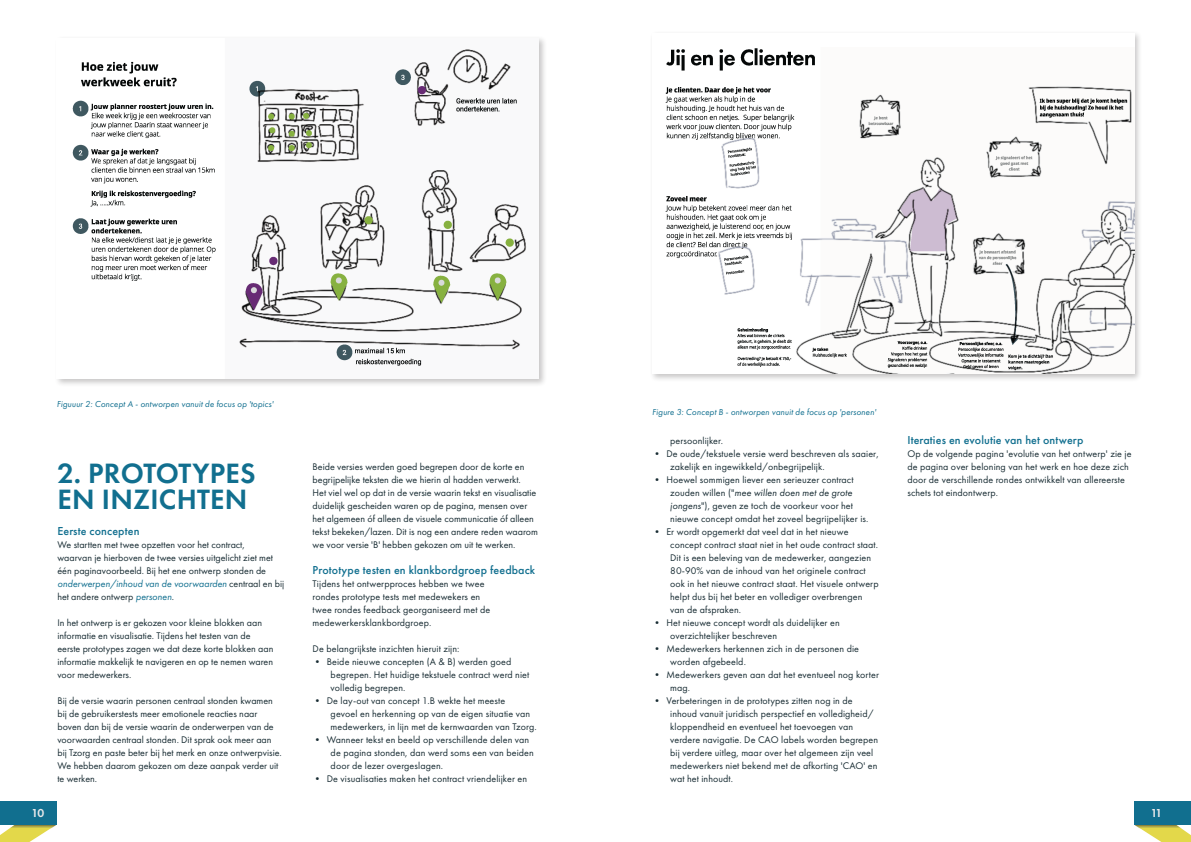
<style>
.page{position:relative;width:1191px;height:842px;background:#fff}
.page>*{position:absolute;margin:0;border:0;box-sizing:border-box;transform-origin:0 0}
.Brood{font:600 29px/26px "Futura PT";letter-spacing:.01em;color:#116f8f}
.Brood-2{font:500 12px "Futura PT";letter-spacing:.01em;color:#116f8f}
.t1{font:600 12px "Futura PT";color:#e6e7e9}
.Brood-3{font:10px/13px "Futura PT";letter-spacing:.01em;color:#182c33}
.meta_data{font:italic 9px "Futura PT";letter-spacing:.01em;color:#116f8f}
.s1{font-style:italic;color:#116f8f}
.s2{font-style:italic}
</style>
<div class="page">
<svg style="left:1135px;top:825px;width:56px;height:17px"></svg>
<div style="left:1134px;top:801px;width:57px;height:24px;background:#116f8f"></div>
<svg style="left:0;top:825px;width:56px;height:17px"></svg>
<div style="left:0;top:801px;width:57px;height:24px;background:#116f8f"></div>
<div style="left:54px;top:35px;width:493px;height:352px;background:#231f20;opacity:.25"></div>
<img style="left:57px;top:38px;width:482px;height:341px">
<div style="left:649px;top:31px;width:493px;height:351px;background:#231f20;opacity:.25"></div>
<img style="left:652px;top:33px;width:482px;height:341px">
<p class="meta_data" style="left:57px;top:399px;width:218px">Figuuur 2: Concept A - ontworpen vanuit de focus op 'topics'</p>
<p class="Brood" style="left:57px;top:460px;width:200px">2. PROTOTYPES<br>EN INZICHTEN</p>
<p class="Brood-2" style="left:57px;top:524px;width:84px">Eerste concepten</p>
<p class="Brood-3" style="left:57px;top:538px;width:228px">We startten met twee opzetten voor het contract,<br>waarvan je hierboven de twee versies uitgelicht ziet met één paginavoorbeeld. Bij het ene ontwerp stonden de <span class="s1">onderwerpen/inhoud van de voorwaarden</span> centraal en bij het andere ontwerp <span class="s1">personen</span>.</p>
<p class="Brood-3" style="left:57px;top:616px;width:217px">In het ontwerp is er gekozen voor kleine blokken aan informatie en visualisatie. Tijdens het testen van de eerste prototypes zagen we dat deze korte blokken aan informatie makkelijk te navigeren en op te nemen waren voor medewerkers.</p>
<p class="Brood-3" style="left:57px;top:694px;width:226px">Bij de versie waarin personen centraal stonden kwamen bij de gebruikerstests meer emotionele reacties naar boven dan bij de versie waarin de onderwerpen van de voorwaarden centraal stonden. Dit sprak ook meer aan bij Tzorg en paste beter bij het merk en onze ontwerpvisie.<br>We hebben daarom gekozen om deze aanpak verder uit te werken.</p>
<p class="Brood-3" style="left:313px;top:460px;width:227px">Beide versies werden goed begrepen door de korte en begrijpelijke teksten die we hierin al hadden verwerkt.<br>Het viel wel op dat in de versie waarin tekst en visualisatie duidelijk gescheiden waren op de pagina, mensen over het algemeen óf alleen de visuele communicatie óf alleen tekst bekeken/lazen. Dit is nog een andere reden waarom we voor versie 'B' hebben gekozen om uit te werken.</p>
<p class="Brood-2" style="left:313px;top:563px;width:224px">Prototype testen en klankbordgroep feedback</p>
<p class="Brood-3" style="left:313px;top:577px;width:179px">Tijdens het ontwerpproces hebben we twee rondes prototype tests met medewekers en twee rondes feedback georganiseerd met de medewerkersklankbordgroep.</p>
<p class="Brood-3" style="left:313px;top:642px;width:148px">De belangrijkste inzichten hieruit zijn:</p>
<p class="Brood-3" style="left:331px;top:655px;width:200px;text-indent:-18px">• Beide nieuwe concepten (A &amp; B) werden goed begrepen. Het huidige tekstuele contract werd niet volledig begrepen.</p>
<p class="Brood-3" style="left:331px;top:694px;width:207px;text-indent:-18px">• De lay-out van concept 1.B wekte het meeste<br>gevoel en herkenning op van de eigen situatie van medewerkers, in lijn met de kernwaarden van Tzorg.</p>
<p class="Brood-3" style="left:331px;top:733px;width:205px;text-indent:-18px">• Wanneer tekst en beeld op verschillende delen van de pagina stonden, dan werd soms een van beiden door de lezer overgeslagen.</p>
<p class="Brood-3" style="left:313px;top:772px;width:216px">• De visualisaties maken het contract vriendelijker en</p>
<p class="meta_data" style="left:652px;top:407px;width:225px">Figure 3: Concept B - ontworpen vanuit de focus op 'personen'</p>
<p class="Brood-3" style="left:670px;top:434px;width:54px">persoonlijker.</p>
<p class="Brood-3" style="left:670px;top:447px;width:210px;text-indent:-18px">• De oude/tekstuele versie werd beschreven als saaier, zakelijk en ingewikkeld/onbegrijpelijk.</p>
<p class="Brood-3" style="left:670px;top:473px;width:200px;text-indent:-18px">• Hoewel sommigen liever een serieuzer contract zouden willen ("<span class="s2">mee willen doen met de grote jongens</span>"), geven ze toch de voorkeur voor het nieuwe concept omdat het zoveel begrijpelijker is.</p>
<p class="Brood-3" style="left:670px;top:525px;width:210px;text-indent:-18px">• Er wordt opgemerkt dat veel dat in het nieuwe concept contract staat niet in het oude contract staat.<br>Dit is een beleving van de medewerker, aangezien 80-90% van de inhoud van het originele contract ook in het nieuwe contract staat. Het visuele ontwerp helpt dus bij het beter en vollediger overbrengen van de afspraken.</p>
<p class="Brood-3" style="left:670px;top:616px;width:171px;text-indent:-18px">• Het nieuwe concept wordt als duidelijker en overzichtelijker beschreven</p>
<p class="Brood-3" style="left:670px;top:642px;width:190px;text-indent:-18px">• Medewerkers herkennen zich in de personen die worden afgebeeld.</p>
<p class="Brood-3" style="left:670px;top:668px;width:210px;text-indent:-18px">• Medewerkers geven aan dat het eventueel nog korter mag.</p>
<p class="Brood-3" style="left:670px;top:694px;width:209px;text-indent:-18px">• Verbeteringen in de prototypes zitten nog in de inhoud vanuit juridisch perspectief en volledigheid/ kloppendheid en eventueel het toevoegen van verdere navigatie. De CAO labels worden begrepen bij verdere uitleg, maar over het algemeen zijn veel medewerkers niet bekend met de afkorting 'CAO' en wat het inhoudt.</p>
<p class="Brood-2" style="left:907px;top:433px;width:177px">Iteraties en evolutie van het ontwerp</p>
<p class="Brood-3" style="left:907px;top:447px;width:226px">Op de volgende pagina 'evolutie van het ontwerp' zie je de pagina over beloning van het werk en hoe deze zich door de verschillende rondes ontwikkelt van allereerste schets tot eindontwerp.</p>
<p class="t1" style="left:32px;top:806px;width:14px">10</p>
<p class="t1" style="left:1150px;top:806px;width:13px">11</p>
</div>
